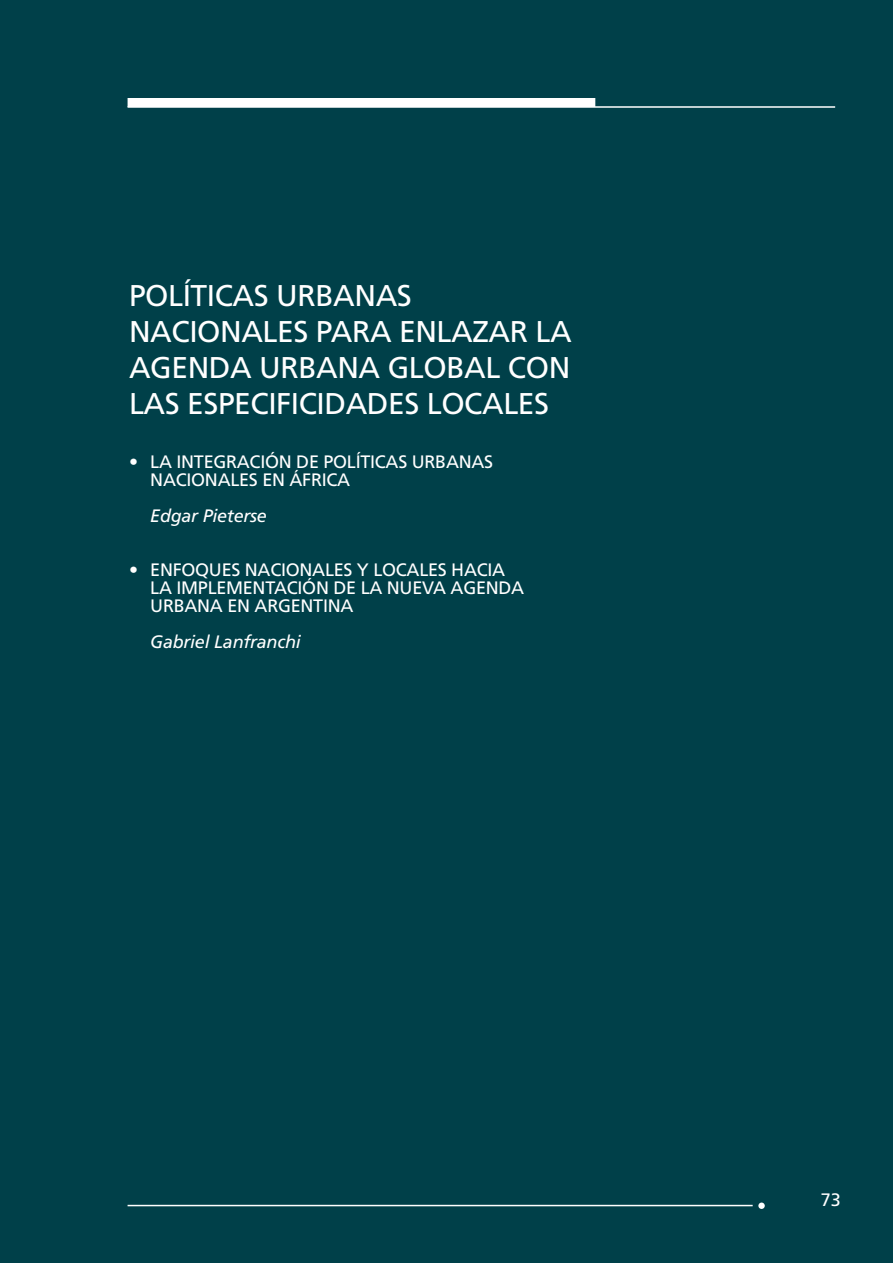
<style>
.page{position:relative;width:893px;height:1263px;background:#004049}
.page>*{position:absolute;margin:0;border:0;box-sizing:border-box;transform-origin:0 0}
.t1{font:30px/36px "Frutiger";letter-spacing:-.015em;color:#fff}
.t2{font:18px/18px "Frutiger";letter-spacing:-.015em;color:#fff}
.t3{font:italic 18px "Frutiger";letter-spacing:-.015em;color:#fff}
</style>
<div class="page">
<hr style="left:128px;top:106px;width:707px;height:2px;background:#fff">
<div style="left:128px;top:98px;width:467px;height:9px;background:#fff"></div>
<hr style="left:128px;top:1205px;width:625px;height:1px;background:#fff">
<div style="left:758px;top:1202px;width:7px;height:7px;background:#fff;border-radius:50%"></div>
<h1 class="t1" style="left:129px;top:277px;width:444px">POLÍTICAS URBANAS<br>NACIONALES PARA ENLAZAR LA<br>AGENDA URBANA GLOBAL CON<br>LAS ESPECIFICIDADES LOCALES</h1>
<p class="t2" style="left:150px;top:453px;width:344px;text-indent:-21px">• LA INTEGRACIÓN DE POLÍTICAS URBANAS<br>NACIONALES EN ÁFRICA</p>
<p class="t3" style="left:150px;top:505px;width:118px">Edgar Pieterse</p>
<p class="t2" style="left:150px;top:561px;width:375px;text-indent:-21px">• ENFOQUES NACIONALES Y LOCALES HACIA<br>LA IMPLEMENTACIÓN DE LA NUEVA AGENDA<br>URBANA EN ARGENTINA</p>
<p class="t3" style="left:150px;top:631px;width:152px">Gabriel Lanfranchi</p>
<p class="t2" style="left:821px;top:1191px;width:22px">73</p>
</div>
